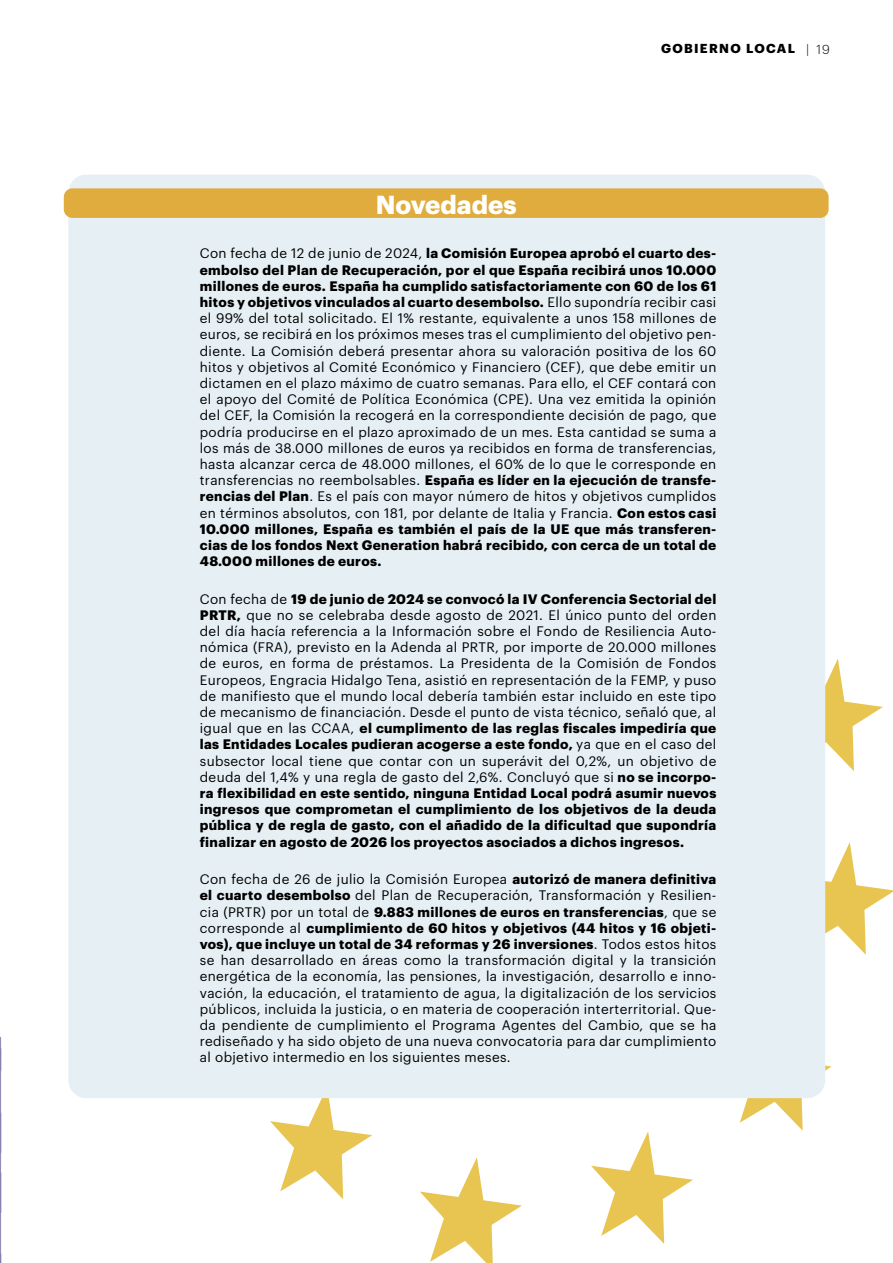
<style>
.page{position:relative;width:893px;height:1263px;background:#fff}
.page>*{position:absolute;margin:0;border:0;box-sizing:border-box;transform-origin:0 0}
.TITULOS_MOSAICO{font:700 25.5px "Graphik";color:#fff}
.TEXTO_FONDOS{font:13.5px/16.2px "Graphik";letter-spacing:.025em;color:#000;text-align:justify}
.t1{font:700 12.75px "Graphik";letter-spacing:.105em;color:#000}
.s1{font-weight:300}
.s2{font-weight:700}
</style>
<div class="page">
<svg style="left:420px;top:1157px;width:102px;height:106px"></svg>
<svg style="left:270px;top:1098px;width:102px;height:101px"></svg>
<svg style="left:591px;top:1131px;width:102px;height:113px"></svg>
<svg style="left:825px;top:659px;width:58px;height:112px"></svg>
<svg style="left:740px;top:1065px;width:92px;height:66px"></svg>
<svg style="left:825px;top:842px;width:68px;height:113px"></svg>
<div style="left:68px;top:175px;width:757px;height:923px;background:#e6f0f4;border-radius:18px"></div>
<div style="left:64px;top:188px;width:765px;height:30px;background:#e0ac3d;border-radius:9px"></div>
<img style="left:0;top:1037px;width:2px;height:226px">
<p class="TITULOS_MOSAICO" style="left:376px;top:185px;width:142px">Novedades</p>
<p class="t1" style="left:661px;top:39px;width:170px">GOBIERNO LOCAL <span class="s1">| 19</span></p>
<p class="TEXTO_FONDOS" style="left:200px;top:244px;width:518px">Con fecha de 12 de junio de 2024, <span class="s2">la Comisión Europea aprobó el cuarto des&shy;embolso del Plan de Recuperación, por el que España recibirá unos 10.000 millones de euros. España ha cumplido satisfactoriamente con 60 de los 61 hitos y objetivos vinculados al cuarto desembolso.</span> Ello supondría recibir casi el 99% del total solicitado. El 1% restante, equivalente a unos 158 millones de euros, se recibirá en los próximos meses tras el cumplimiento del objetivo pen&shy;diente. La Comisión deberá presentar ahora su valoración positiva de los 60 hitos y objetivos al Comité Económico y Financiero (CEF), que debe emitir un dictamen en el plazo máximo de cuatro semanas. Para ello, el CEF contará con el apoyo del Comité de Política Económica (CPE). Una vez emitida la opinión del CEF, la Comisión la recogerá en la correspondiente decisión de pago, que podría producirse en el plazo aproximado de un mes. Esta cantidad se suma a los más de 38.000 millones de euros ya recibidos en forma de transferencias, hasta alcanzar cerca de 48.000 millones, el 60% de lo que le corresponde en transferencias no reembolsables. <span class="s2">España es líder en la ejecución de transfe&shy;rencias del Plan</span>. Es el país con mayor número de hitos y objetivos cumplidos en términos absolutos, con 181, por delante de Italia y Francia. <span class="s2">Con estos casi 10.000 millones, España es también el país de la UE que más transferen&shy;cias de los fondos Next Generation habrá recibido, con cerca de un total de 48.000 millones de euros.</span></p>
<p class="TEXTO_FONDOS" style="left:200px;top:589px;width:518px">Con fecha de <span class="s2">19 de junio de 2024 se convocó la IV Conferencia Sectorial del PRTR,</span> que no se celebraba desde agosto de 2021. El único punto del orden del día hacía referencia a la Información sobre el Fondo de Resiliencia Auto&shy;nómica (FRA), previsto en la Adenda al PRTR, por importe de 20.000 millones de euros, en forma de préstamos. La Presidenta de la Comisión de Fondos Europeos, Engracia Hidalgo Tena, asistió en representación de la FEMP, y puso de manifiesto que el mundo local debería también estar incluido en este tipo de mecanismo de financiación. Desde el punto de vista técnico, señaló que, al igual que en las CCAA, <span class="s2">el cumplimento de las reglas fiscales impediría que las Entidades Locales pudieran acogerse a este fondo,</span> ya que en el caso del subsector local tiene que contar con un superávit del 0,2%, un objetivo de deuda del 1,4% y una regla de gasto del 2,6%. Concluyó que si <span class="s2">no se incorpo&shy;ra flexibilidad en este sentido, ninguna Entidad Local podrá asumir nuevos ingresos que comprometan el cumplimiento de los objetivos de la deuda pública y de regla de gasto, con el añadido de la dificultad que supondría finalizar en agosto de 2026 los proyectos asociados a dichos ingresos.</span></p>
<p class="TEXTO_FONDOS" style="left:200px;top:870px;width:518px">Con fecha de 26 de julio la Comisión Europea <span class="s2">autorizó de manera definitiva el cuarto desembolso</span> del Plan de Recuperación, Transformación y Resilien&shy;cia (PRTR) por un total de <span class="s2">9.883 millones de euros en transferencias</span>, que se corresponde al <span class="s2">cumplimiento de 60 hitos y objetivos (44 hitos y 16 objeti&shy;vos), que incluye un total de 34 reformas y 26 inversiones</span>. Todos estos hitos se han desarrollado en áreas como la transformación digital y la transición energética de la economía, las pensiones, la investigación, desarrollo e inno&shy;vación, la educación, el tratamiento de agua, la digitalización de los servicios públicos, incluida la justicia, o en materia de cooperación interterritorial. Que&shy;da pendiente de cumplimiento el Programa Agentes del Cambio, que se ha rediseñado y ha sido objeto de una nueva convocatoria para dar cumplimiento al objetivo intermedio en los siguientes meses.</p>
</div>
